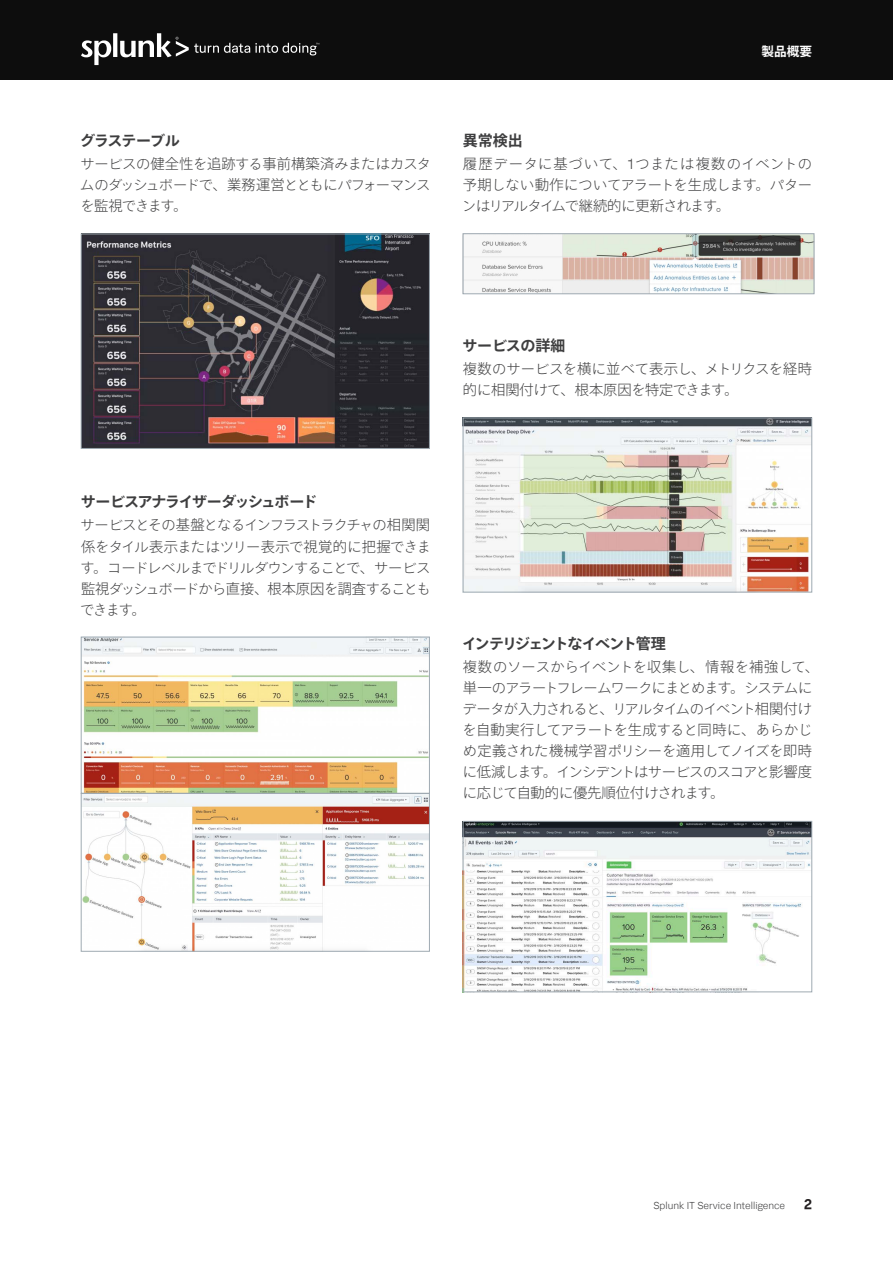
<style>
.page{position:relative;width:893px;height:1263px;background:#fff}
.page>*{position:absolute;margin:0;border:0;box-sizing:border-box;transform-origin:0 0}
.Subheads{font:700 15px "Ryo Gothic Plus N";letter-spacing:-.07em;color:#3e3e3f}
.Subheads-2{font:700 15px "Ryo Gothic Plus N";letter-spacing:-.11em;color:#3e3e3f}
.Subheads-3{font:700 15px "Ryo Gothic Plus N";letter-spacing:-.02em;color:#3e3e3f}
.Body_Text{font:300 14.25px/21px "Ryo Gothic Plus N";letter-spacing:-.035em;color:#3e3e3f;text-align:justify}
.Body_Text-2{font:300 14.25px/21px "Ryo Gothic Plus N";letter-spacing:-.005em;color:#3e3e3f}
.t1{font:700 14.25px "Splunk Data Sans";color:#231f20}
.t2{font:700 12.6px "Ryo Gothic Plus N";color:#fff}
.t3{font:300 10.2px "Splunk Data Sans";color:#3e3e3f}
.s1{font-family:"Splunk Data Sans";font-size:15px}
</style>
<div class="page">
<div style="left:0;top:0;width:893px;height:80px;background:#0d0d0d"></div>
<svg style="left:81px;top:33px;width:238px;height:32px"></svg>
<img style="left:83px;top:236px;width:345px;height:211px">
<div style="left:81px;top:234px;width:349px;height:215px;border:1px solid #9faab2"></div>
<img style="left:83px;top:639px;width:345px;height:310px">
<div style="left:81px;top:637px;width:349px;height:156px;border:1px solid #9faab2"></div>
<div style="left:81px;top:793px;width:349px;height:158px;border:1px solid #9faab2"></div>
<img style="left:465px;top:235px;width:347px;height:57px">
<div style="left:463px;top:233px;width:351px;height:61px;border:1px solid #9faab2"></div>
<img style="left:465px;top:420px;width:345px;height:170px">
<div style="left:463px;top:418px;width:349px;height:174px;border:1px solid #9faab2"></div>
<img style="left:465px;top:823px;width:345px;height:167px">
<div style="left:463px;top:821px;width:349px;height:171px;border:1px solid #9faab2"></div>
<p class="Subheads" style="left:80px;top:131px;width:101px">グラステーブル</p>
<p class="Body_Text" style="left:80px;top:154px;width:352px">サービスの健全性を追跡する事前構築済みまたはカスタムのダッシュボードで、業務運営とともにパフォーマンスを監視できます。</p>
<p class="t2" style="left:762px;top:43px;width:52px">製品概要</p>
<p class="Subheads" style="left:463px;top:131px;width:61px">異常検出</p>
<p class="Body_Text" style="left:462px;top:154px;width:351px">履歴データに基づいて、<span class="s1">1</span>つまたは複数のイベントの予期しない動作についてアラートを生成します。パターンはリアルタイムで継続的に更新されます。</p>
<p class="Subheads-3" style="left:463px;top:336px;width:104px">サービスの詳細</p>
<p class="Body_Text-2" style="left:463px;top:359px;width:351px">複数のサービスを横に並べて表示し、メトリクスを経時的に相関付けて、根本原因を特定できます。</p>
<p class="Subheads" style="left:81px;top:492px;width:238px">サービスアナライザーダッシュボード</p>
<p class="Body_Text" style="left:80px;top:515px;width:352px">サービスとその基盤となるインフラストラクチャの相関関係をタイル表示またはツリー表示で視覚的に把握できます。コードレベルまでドリルダウンすることで、サービス監視ダッシュボードから直接、根本原因を調査することもできます。</p>
<p class="Subheads-2" style="left:462px;top:634px;width:205px">インテリジェントなイベント管理</p>
<p class="Body_Text" style="left:462px;top:657px;width:358px;text-align:left">複数のソースからイベントを収集し、情報を補強して、単一のアラートフレームワークにまとめます。システムにデータが入力されると、リアルタイムのイベント相関付けを自動実行してアラートを生成すると同時に、あらかじめ定義された機械学習ポリシーを適用してノイズを即時に低減します。インシデントはサービスのスコアと影響度に応じて自動的に優先順位付けされます。</p>
<p class="t3" style="left:653px;top:1199px;width:133px">Splunk IT Service Intelligence</p>
<p class="t1" style="left:804px;top:1195px;width:10px">2</p>
</div>
